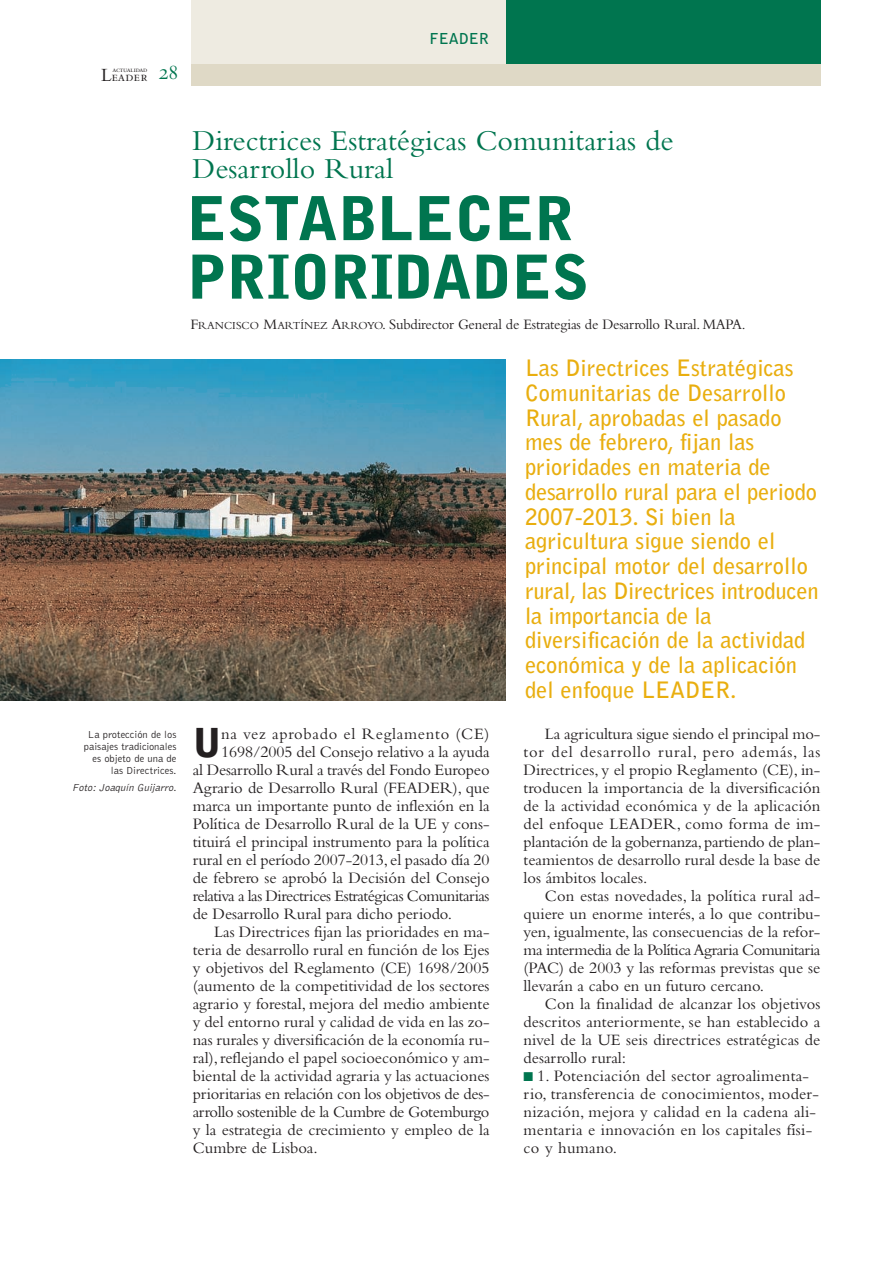
<style>
.page{position:relative;width:893px;height:1263px;background:#fff}
.page>*{position:absolute;margin:0;border:0;box-sizing:border-box;transform-origin:0 0}
.t1{font:900 60px/58.5px "Bell Gothic";color:#00754f}
.t2{font:900 39.6px "Bell Gothic";color:#231f20}
.t3{font:30px/28.5px "Bembo";color:#00754f}
.t4{font:700 22.5px/24.8px "Bell Gothic";color:#e9ae0f}
.t5{font:22.5px "Bembo SC";color:#00754f}
.t6{font:16.5px/18px "Bembo";color:#231f20}
.t7{font:16.5px "Bembo";letter-spacing:-.03em;color:#231f20}
.t8{font:16.5px "Bembo";letter-spacing:-.02em;color:#231f20}
.t9{font:16.5px "Bembo";letter-spacing:.05em;color:#231f20}
.t10{font:16.5px "Bembo";letter-spacing:.045em;color:#231f20}
.t11{font:15px "Bembo";letter-spacing:-.015em;color:#231f20}
.t12{font:700 15px "Bell Gothic";color:#00754f}
.t13{font:14.25px "Bembo SC";letter-spacing:.015em;color:#231f20}
.t14{font:300 10.5px/12px "Bell Gothic";color:#231f20;text-align:right}
.t15{font:italic 300 10.5px "Bell Gothic";color:#231f20}
.t16{font:7.5px "Bembo SC";letter-spacing:-.04em;color:#231f20}
.s1{font-size:19.5px}
.s2{font-size:11.25px}
.s3{color:#00754f}
</style>
<div class="page">
<div style="left:191px;top:64px;width:629px;height:21px;background:#dfd9c6"></div>
<div style="left:191px;top:0;width:315px;height:64px;background:#eeebe1"></div>
<div style="left:506px;top:0;width:314px;height:64px;background:#00754f"></div>
<img style="left:0;top:359px;width:506px;height:342px">
<p class="t16" style="left:113px;top:65px;width:36px">actualidad</p>
<p class="t13" style="left:101px;top:68px;width:48px"><span class="s1">L</span>eader</p>
<p class="t5" style="left:159px;top:58px;width:22px">28</p>
<p class="t12" style="left:430px;top:32px;width:61px">FEADER</p>
<p class="t14" style="left:84px;top:729px;width:94px">La protección de los paisajes tradicionales es objeto de una de las Directrices.</p>
<p class="t15" style="left:72px;top:782px;width:108px">Foto: Joaquín Guijarro.</p>
<p class="t3" style="left:193px;top:129px;width:482px">Directrices Estratégicas Comunitarias de<br>Desarrollo Rural</p>
<p class="t1" style="left:187px;top:193px;width:403px">ESTABLECER<br>PRIORIDADES</p>
<p class="t11" style="left:190px;top:319px;width:557px">F<span class="s2">RANCISCO</span> M<span class="s2">ARTÍNEZ</span> A<span class="s2">RROYO</span>. Subdirector General de Estrategias de Desarrollo Rural. MAPA.</p>
<p class="t2" style="left:193px;top:726px;width:30px">U</p>
<p class="t10" style="left:221px;top:728px;width:270px">na vez aprobado el Reglamento (CE)</p>
<p class="t6" style="left:221px;top:744px;width:270px">1698/2005 del Consejo relativo a la ayuda</p>
<p class="t6" style="left:193px;top:762px;width:298px">al Desarrollo Rural a través del Fondo Europeo</p>
<p class="t6" style="left:193px;top:780px;width:298px">Agrario de Desarrollo Rural (FEADER), que</p>
<p class="t6" style="left:193px;top:798px;width:298px">marca un importante punto de inflexión en la</p>
<p class="t6" style="left:193px;top:816px;width:298px">Política de Desarrollo Rural de la UE y cons-</p>
<p class="t6" style="left:193px;top:834px;width:298px">tituirá el principal instrumento para la política</p>
<p class="t6" style="left:193px;top:852px;width:298px">rural en el período 2007-2013,el pasado día 20</p>
<p class="t6" style="left:193px;top:870px;width:298px">de febrero se aprobó la Decisión del Consejo</p>
<p class="t7" style="left:193px;top:890px;width:298px">relativa a las Directrices Estratégicas Comunitarias</p>
<p class="t6" style="left:193px;top:906px;width:261px">de Desarrollo Rural para dicho periodo.</p>
<p class="t6" style="left:214px;top:924px;width:277px">Las Directrices fijan las prioridades en ma-</p>
<p class="t6" style="left:193px;top:942px;width:298px">teria de desarrollo rural en función de los Ejes</p>
<p class="t6" style="left:193px;top:960px;width:298px">y objetivos del Reglamento (CE) 1698/2005</p>
<p class="t6" style="left:193px;top:978px;width:298px">(aumento de la competitividad de los sectores</p>
<p class="t6" style="left:193px;top:996px;width:298px">agrario y forestal, mejora del medio ambiente</p>
<p class="t6" style="left:193px;top:1014px;width:298px">y del entorno rural y calidad de vida en las zo-</p>
<p class="t6" style="left:193px;top:1032px;width:298px">nas rurales y diversificación de la economía ru-</p>
<p class="t6" style="left:193px;top:1050px;width:298px">ral),reflejando el papel socioeconómico y am-</p>
<p class="t6" style="left:193px;top:1068px;width:298px">biental de la actividad agraria y las actuaciones</p>
<p class="t6" style="left:193px;top:1086px;width:298px">prioritarias en relación con los objetivos de des-</p>
<p class="t8" style="left:193px;top:1106px;width:298px">arrollo sostenible de la Cumbre de Gotemburgo</p>
<p class="t6" style="left:193px;top:1122px;width:298px">y la estrategia de crecimiento y empleo de la</p>
<p class="t6" style="left:193px;top:1140px;width:127px">Cumbre de Lisboa.</p>
<p class="t4" style="left:525px;top:357px;width:295px">Las Directrices Estratégicas<br>Comunitarias de Desarrollo<br>Rural, aprobadas el pasado mes de febrero, fijan las prioridades en materia de desarrollo rural para el periodo<br>2007-2013. Si bien la agricultura sigue siendo el principal motor del desarrollo rural, las Directrices introducen la importancia de la diversificación de la actividad económica y de la aplicación del enfoque LEADER.</p>
<p class="t6" style="left:545px;top:726px;width:277px">La agricultura sigue siendo el principal mo-</p>
<p class="t9" style="left:524px;top:746px;width:298px">tor del desarrollo rural, pero además, las</p>
<p class="t6" style="left:524px;top:762px;width:298px">Directrices, y el propio Reglamento (CE), in-</p>
<p class="t6" style="left:524px;top:780px;width:298px">troducen la importancia de la diversificación</p>
<p class="t6" style="left:524px;top:798px;width:298px">de la actividad económica y de la aplicación</p>
<p class="t6" style="left:524px;top:816px;width:298px">del enfoque LEADER, como forma de im-</p>
<p class="t6" style="left:524px;top:834px;width:298px">plantación de la gobernanza,partiendo de plan-</p>
<p class="t6" style="left:524px;top:852px;width:298px">teamientos de desarrollo rural desde la base de</p>
<p class="t6" style="left:524px;top:870px;width:125px">los ámbitos locales.</p>
<p class="t6" style="left:545px;top:888px;width:277px">Con estas novedades, la política rural ad-</p>
<p class="t6" style="left:524px;top:906px;width:298px">quiere un enorme interés, a lo que contribu-</p>
<p class="t6" style="left:524px;top:924px;width:298px">yen, igualmente, las consecuencias de la refor-</p>
<p class="t7" style="left:524px;top:944px;width:298px">ma intermedia de la Política Agraria Comunitaria</p>
<p class="t6" style="left:524px;top:960px;width:298px">(PAC) de 2003 y las reformas previstas que se</p>
<p class="t6" style="left:524px;top:978px;width:242px">llevarán a cabo en un futuro cercano.</p>
<p class="t6" style="left:545px;top:996px;width:277px">Con la finalidad de alcanzar los objetivos</p>
<p class="t6" style="left:524px;top:1014px;width:298px">descritos anteriormente, se han establecido a</p>
<p class="t6" style="left:524px;top:1032px;width:298px">nivel de la UE seis directrices estratégicas de</p>
<p class="t6" style="left:524px;top:1050px;width:104px">desarrollo rural:</p>
<p class="t6" style="left:524px;top:1068px;width:297px"><span class="s3">■</span> 1. Potenciación del sector agroalimenta&shy;rio, transferencia de conocimientos, moder&shy;nización, mejora y calidad en la cadena ali&shy;mentaria e innovación en los capitales físi&shy;co y humano.</p>
</div>
